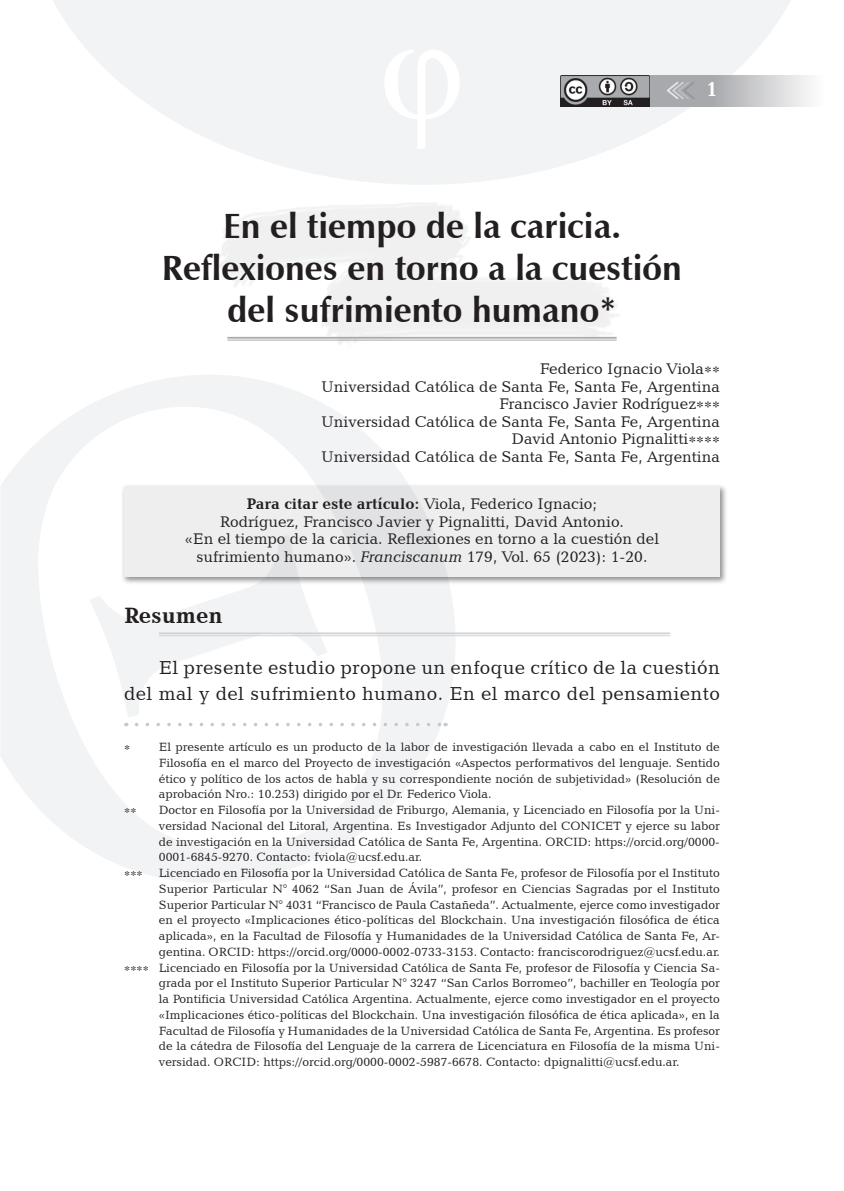
<style>
.page{position:relative;width:844px;height:1191px;background:#fff}
.page>*{position:absolute;margin:0;border:0;box-sizing:border-box;transform-origin:0 0}
.Titulo_01{font:700 35px/42px "Zapf Humanist 601 BT";color:#231f20;text-align:center}
.Subtitulo-01{font:700 22.75px "Candida BT";color:#231f20}
.t1{font:700 21px "Candida BT";color:#fff}
.Cuerpo{font:19.25px/26.4px "Candida BT";letter-spacing:.02em;color:#231f20;text-align:right}
.Autor{font:15.75px "Candida BT";color:#231f20}
.Para_citar{font:15.75px/17.5px "Candida BT";color:#231f20;text-align:center}
.Pie_de_página___Sin{font:12.25px/15.8px "Candida BT";color:#231f20;text-align:justify}
.Pie_de_página___Con{font:12.25px/15.8px "Candida BT";color:#231f20;text-align:justify}
.s1{font-weight:700}
.s2{font-style:italic}
</style>
<div class="page">
<svg style="left:53px;top:0;width:749px;height:185px;fill:#f2f3f4"></svg>
<svg style="left:1px;top:375px;width:466px;height:508px"></svg>
<svg style="left:649px;top:75px;width:161px;height:31px;background:#c2c3c6"></svg>
<svg style="left:664px;top:80px;width:32px;height:21px"></svg>
<svg style="left:384px;top:50px;width:75px;height:99px"></svg>
<img style="left:560px;top:75px;width:89px;height:31px">
<div style="left:121px;top:483px;width:606px;height:102px;background:#231f20;opacity:.5"></div>
<div style="left:124px;top:486px;width:595px;height:91px;background:linear-gradient(to right,#ebebec,#ededee)"></div>
<svg style="left:136px;top:723px;width:303px;height:3px"></svg>
<hr style="left:227px;top:337px;width:389px;height:2px;background:#a8a9ad">
<hr style="left:227px;top:340px;width:389px;height:1px;background:#a8a9ad">
<hr style="left:159px;top:632px;width:511px;height:2px;background:#d1d2d4">
<hr style="left:159px;top:635px;width:511px;height:1px;background:#d1d2d4">
<svg style="left:125px;top:745px;width:8px;height:7px"></svg>
<svg style="left:125px;top:808px;width:15px;height:7px"></svg>
<svg style="left:125px;top:871px;width:21px;height:7px"></svg>
<h3 class="t1" style="left:705px;top:76px;width:13px">1</h3>
<p class="Titulo_01" style="left:162px;top:205px;width:521px">En el tiempo de la caricia.<br>Reflexiones en torno a la cuestión del sufrimiento humano*</p>
<p class="Autor" style="left:539px;top:359px;width:166px">Federico Ignacio Viola</p>
<p class="Autor" style="left:321px;top:376px;width:400px">Universidad Católica de Santa Fe, Santa Fe, Argentina</p>
<p class="Autor" style="left:499px;top:394px;width:198px">Francisco Javier Rodríguez</p>
<p class="Autor" style="left:321px;top:411px;width:400px">Universidad Católica de Santa Fe, Santa Fe, Argentina</p>
<p class="Autor" style="left:511px;top:429px;width:178px">David Antonio Pignalitti</p>
<p class="Autor" style="left:321px;top:446px;width:400px">Universidad Católica de Santa Fe, Santa Fe, Argentina</p>
<p class="Para_citar" style="left:185px;top:494px;width:475px"><span class="s1">Para citar este artículo:</span> Viola, Federico Ignacio;<br>Rodríguez, Francisco Javier y Pignalitti, David Antonio.<br>«En el tiempo de la caricia. Reflexiones en torno a la cuestión del sufrimiento humano». <span class="s2">Franciscanum</span> 179, Vol. 65 (2023): 1-20.</p>
<p class="Subtitulo-01" style="left:124px;top:600px;width:100px">Resumen</p>
<p class="Cuerpo" style="left:124px;top:653px;width:597px">El presente estudio propone un enfoque crítico de la cuestión<br>del mal y del sufrimiento humano. En el marco del pensamiento</p>
<p class="Pie_de_página___Con" style="left:159px;top:738px;width:562px">El presente artículo es un producto de la labor de investigación llevada a cabo en el Instituto de Filosofía en el marco del Proyecto de investigación «Aspectos performativos del lenguaje. Sentido ético y político de los actos de habla y su correspondiente noción de subjetividad» (Resolución de aprobación Nro.: 10.253) dirigido por el Dr. Federico Viola.</p>
<p class="Pie_de_página___Sin" style="left:159px;top:801px;width:562px">Doctor en Filosofía por la Universidad de Friburgo, Alemania, y Licenciado en Filosofía por la Uni&shy;versidad Nacional del Litoral, Argentina. Es Investigador Adjunto del CONICET y ejerce su labor de investigación en la Universidad Católica de Santa Fe, Argentina. ORCID: https://orcid.org/0000- 0001-6845-9270. Contacto: fviola@ucsf.edu.ar.</p>
<p class="Pie_de_página___Sin" style="left:159px;top:864px;width:562px">Licenciado en Filosofía por la Universidad Católica de Santa Fe, profesor de Filosofía por el Instituto Superior Particular N° 4062 “San Juan de Ávila”, profesor en Ciencias Sagradas por el Instituto Superior Particular N° 4031 “Francisco de Paula Castañeda”. Actualmente, ejerce como investigador en el proyecto «Implicaciones ético-políticas del Blockchain. Una investigación filosófica de ética aplicada», en la Facultad de Filosofía y Humanidades de la Universidad Católica de Santa Fe, Ar&shy;gentina. ORCID: https://orcid.org/0000-0002-0733-3153. Contacto: franciscorodriguez@ucsf.edu.ar.</p>
<p class="Pie_de_página___Sin" style="left:159px;top:959px;width:562px">Licenciado en Filosofía por la Universidad Católica de Santa Fe, profesor de Filosofía y Ciencia Sa&shy;grada por el Instituto Superior Particular N° 3247 “San Carlos Borromeo”, bachiller en Teología por la Pontificia Universidad Católica Argentina. Actualmente, ejerce como investigador en el proyecto «Implicaciones ético-políticas del Blockchain. Una investigación filosófica de ética aplicada», en la Facultad de Filosofía y Humanidades de la Universidad Católica de Santa Fe, Argentina. Es profesor de la cátedra de Filosofía del Lenguaje de la carrera de Licenciatura en Filosofía de la misma Uni&shy;versidad. ORCID: https://orcid.org/0000-0002-5987-6678. Contacto: dpignalitti@ucsf.edu.ar.</p>
</div>
